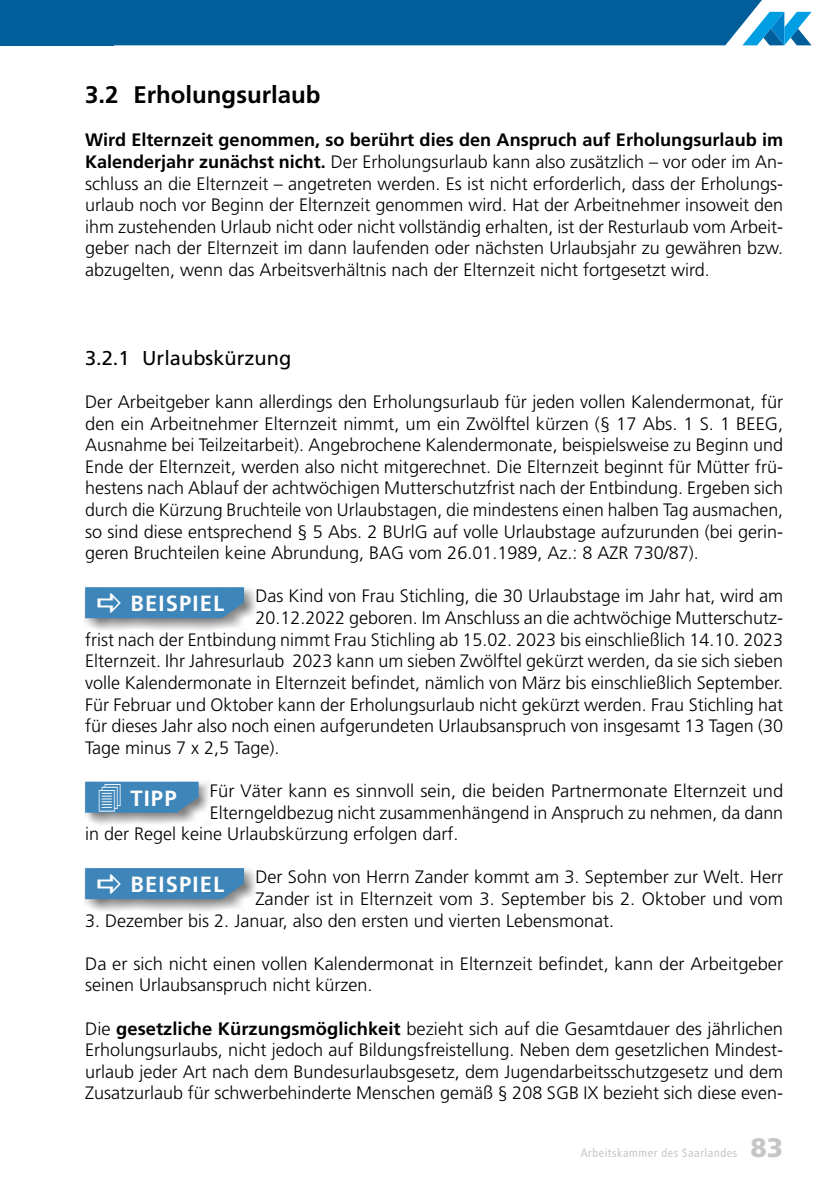
<style>
.page{position:relative;width:840px;height:1191px;background:#fff}
.page>*{position:absolute;margin:0;border:0;box-sizing:border-box;transform-origin:0 0}
.t1{font:900 26.8px "Frutiger";color:#c5c6c6}
.Heading_2{font:700 24px "Frutiger";color:#000}
.t2{font:700 22px "Frutiger";letter-spacing:.05em;color:#fff}
.Heading_3{font:20px "Frutiger";color:#000}
.Body_Text{font:300 18px/21.6px "Frutiger";color:#000;text-align:justify}
.t3{font:condensed 12px "Frutiger";letter-spacing:.05em;color:#c5c6c6}
.s1{font-weight:700}
</style>
<div class="page">
<div style="left:1px;top:0;width:113px;height:45px;background:#005f9b"></div>
<svg style="left:114px;top:0;width:697px;height:45px;background:#0d69a2"></svg>
<div style="left:84px;top:585px;width:171px;height:45px;background:#000;opacity:.5"></div>
<div style="left:84px;top:780px;width:126px;height:45px;background:#000;opacity:.5"></div>
<svg style="left:85px;top:781px;width:113px;height:31px;background:#4689b9"></svg>
<div style="left:84px;top:866px;width:171px;height:45px;background:#000;opacity:.5"></div>
<svg style="left:85px;top:587px;width:159px;height:31px;background:#4287b8"></svg>
<svg style="left:85px;top:868px;width:159px;height:31px;background:#4187b8"></svg>
<h2 class="Heading_2" style="left:85px;top:81px;width:237px">3.2 Erholungsurlaub</h2>
<p class="Body_Text" style="left:85px;top:129px;width:699px"><span class="s1">Wird Elternzeit genommen, so berührt dies den Anspruch auf Erholungsurlaub im Kalenderjahr zunächst nicht.</span> Der Erholungsurlaub kann also zusätzlich – vor oder im An&shy;schluss an die Elternzeit – angetreten werden. Es ist nicht erforderlich, dass der Erholungs&shy;urlaub noch vor Beginn der Elternzeit genommen wird. Hat der Arbeitnehmer insoweit den ihm zustehenden Urlaub nicht oder nicht vollständig erhalten, ist der Resturlaub vom Arbeit&shy;geber nach der Elternzeit im dann laufenden oder nächsten Urlaubsjahr zu gewähren bzw. abzugelten, wenn das Arbeitsverhältnis nach der Elternzeit nicht fortgesetzt wird.</p>
<h3 class="Heading_3" style="left:85px;top:346px;width:207px">3.2.1 Urlaubskürzung</h3>
<p class="Body_Text" style="left:85px;top:391px;width:699px">Der Arbeitgeber kann allerdings den Erholungsurlaub für jeden vollen Kalendermonat, für den ein Arbeitnehmer Elternzeit nimmt, um ein Zwölftel kürzen (§ 17 Abs. 1 S. 1 BEEG, Ausnahme bei Teilzeitarbeit). Angebrochene Kalendermonate, beispielsweise zu Beginn und Ende der Elternzeit, werden also nicht mitgerechnet. Die Elternzeit beginnt für Mütter frü&shy;hestens nach Ablauf der achtwöchigen Mutterschutzfrist nach der Entbindung. Ergeben sich durch die Kürzung Bruchteile von Urlaubstagen, die mindestens einen halben Tag ausmachen, so sind diese entsprechend § 5 Abs. 2 BUrlG auf volle Urlaubstage aufzurunden (bei gerin&shy;geren Bruchteilen keine Abrundung, BAG vom 26.01.1989, Az.: 8 AZR 730/87).</p>
<p class="Body_Text" style="left:255px;top:585px;width:529px">Das Kind von Frau Stichling, die 30 Urlaubstage im Jahr hat, wird am</p>
<p class="Body_Text" style="left:255px;top:607px;width:529px">20.12.2022 geboren. Im Anschluss an die achtwöchige Mutterschutz-</p>
<p class="Body_Text" style="left:85px;top:629px;width:699px">frist nach der Entbindung nimmt Frau Stichling ab 15.02. 2023 bis einschließlich 14.10. 2023</p>
<p class="Body_Text" style="left:85px;top:650px;width:699px">Elternzeit. Ihr Jahresurlaub 2023 kann um sieben Zwölftel gekürzt werden, da sie sich sieben</p>
<p class="Body_Text" style="left:85px;top:672px;width:699px">volle Kalendermonate in Elternzeit befindet, nämlich von März bis einschließlich September.</p>
<p class="Body_Text" style="left:85px;top:693px;width:699px">Für Februar und Oktober kann der Erholungsurlaub nicht gekürzt werden. Frau Stichling hat</p>
<p class="Body_Text" style="left:85px;top:715px;width:699px">für dieses Jahr also noch einen aufgerundeten Urlaubsanspruch von insgesamt 13 Tagen (30</p>
<p class="Body_Text" style="left:85px;top:737px;width:196px">Tage minus 7 x 2,5 Tage).</p>
<p class="Body_Text" style="left:210px;top:780px;width:574px">Für Väter kann es sinnvoll sein, die beiden Partnermonate Elternzeit und</p>
<p class="Body_Text" style="left:210px;top:801px;width:574px">Elterngeldbezug nicht zusammenhängend in Anspruch zu nehmen, da dann</p>
<p class="Body_Text" style="left:85px;top:823px;width:375px">in der Regel keine Urlaubskürzung erfolgen darf.</p>
<p class="Body_Text" style="left:255px;top:866px;width:529px">Der Sohn von Herrn Zander kommt am 3. September zur Welt. Herr<br>Zander ist in Elternzeit vom 3. September bis 2. Oktober und vom</p>
<p class="Body_Text" style="left:85px;top:909px;width:530px">3. Dezember bis 2. Januar, also den ersten und vierten Lebensmonat.</p>
<p class="Body_Text" style="left:85px;top:953px;width:699px">Da er sich nicht einen vollen Kalendermonat in Elternzeit befindet, kann der Arbeitgeber seinen Urlaubsanspruch nicht kürzen.</p>
<p class="Body_Text" style="left:85px;top:1017px;width:699px">Die <span class="s1">gesetzliche Kürzungsmöglichkeit</span> bezieht sich auf die Gesamtdauer des jährlichen Erholungsurlaubs, nicht jedoch auf Bildungsfreistellung. Neben dem gesetzlichen Mindest&shy;urlaub jeder Art nach dem Bundesurlaubsgesetz, dem Jugendarbeitsschutzgesetz und dem Zusatzurlaub für schwerbehinderte Menschen gemäß § 208 SGB IX bezieht sich diese even-</p>
<p class="t2" style="left:130px;top:590px;width:95px">BEISPIEL</p>
<p class="t2" style="left:96px;top:785px;width:82px">✔ TIPP</p>
<p class="t2" style="left:130px;top:871px;width:95px">BEISPIEL</p>
<p class="t3" style="left:580px;top:1145px;width:158px">Arbeitskammer des Saarlandes</p>
<h1 class="t1" style="left:750px;top:1131px;width:34px">83</h1>
</div>
